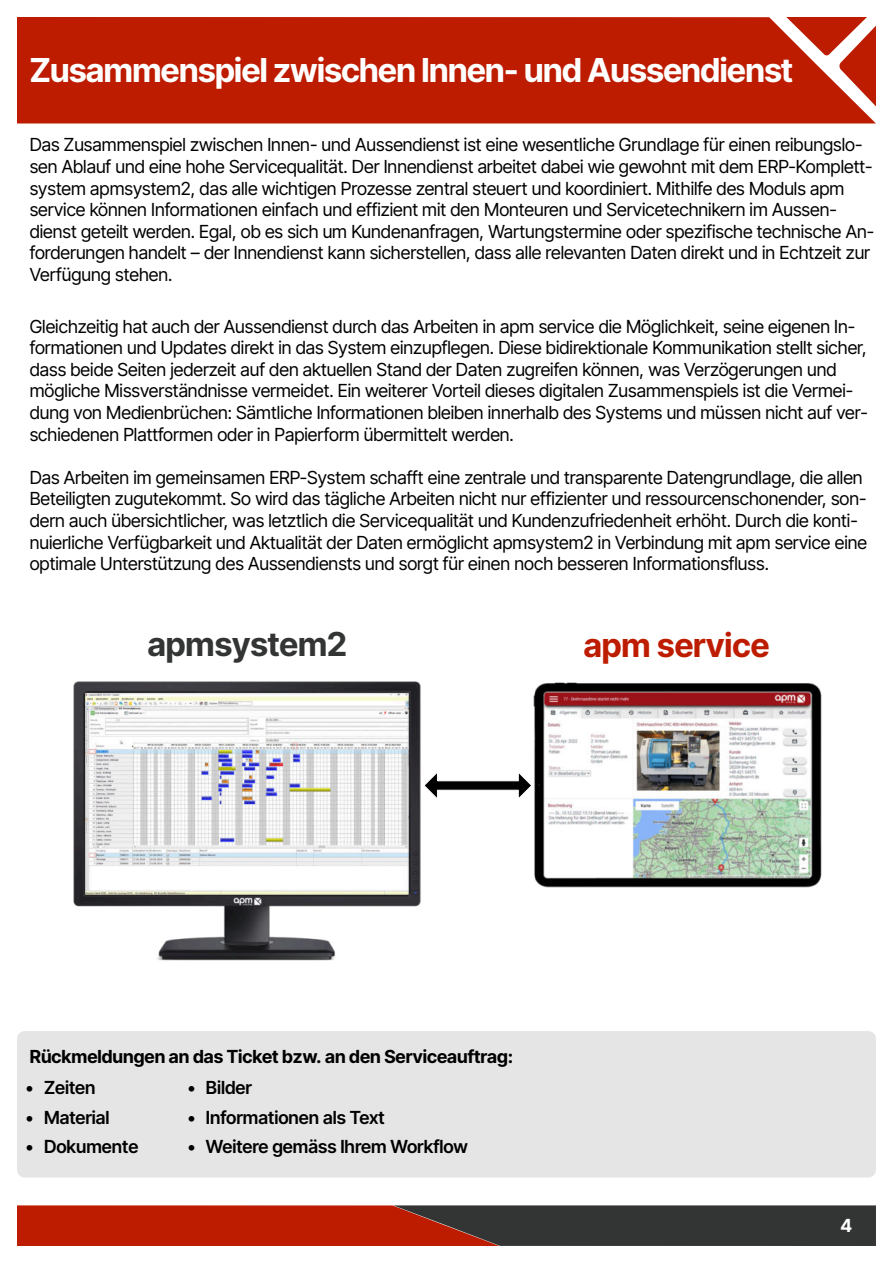
<style>
.page{position:relative;width:893px;height:1263px;background:#fff}
.page>*{position:absolute;margin:0;border:0;box-sizing:border-box;transform-origin:0 0}
.t1{font:700 33px "Inter Tight";letter-spacing:-.015em;color:#fff}
.t2{font:700 33px "Inter Tight";color:#333434}
.t3{font:700 33px "Inter Tight";color:#bd1c00}
.t4{font:18px/21.6px "Inter Tight";color:#000}
.t5{font:600 18px "Inter Tight";color:#000}
.t6{font:700 18px "Inter Tight";color:#000}
.t7{font:700 18px "Inter Tight";color:#fff}
</style>
<div class="page">
<svg style="left:17px;top:1205px;width:859px;height:41px;background:#792a1c"></svg>
<div style="left:17px;top:17px;width:859px;height:106px;background:#bd1c00"></div>
<svg style="left:786px;top:17px;width:90px;height:89px"></svg>
<img style="left:533px;top:682px;width:289px;height:206px">
<img style="left:73px;top:681px;width:348px;height:280px">
<svg style="left:425px;top:773px;width:106px;height:25px"></svg>
<div style="left:17px;top:1031px;width:859px;height:146px;background:#e5e5e5;border-radius:8px"></div>
<h1 class="t1" style="left:30px;top:46px;width:765px">Zusammenspiel zwischen Innen- und Aussendienst</h1>
<p class="t4" style="left:30px;top:134px;width:846px">Das Zusammenspiel zwischen Innen- und Aussendienst ist eine wesentliche Grundlage für einen reibungslo&shy;sen Ablauf und eine hohe Servicequalität. Der Innendienst arbeitet dabei wie gewohnt mit dem ERP-Komplett&shy;system apmsystem2, das alle wichtigen Prozesse zentral steuert und koordiniert. Mithilfe des Moduls apm service können Informationen einfach und effizient mit den Monteuren und Servicetechnikern im Aussen&shy;dienst geteilt werden. Egal, ob es sich um Kundenanfragen, Wartungstermine oder spezifische technische An&shy;forderungen handelt – der Innendienst kann sicherstellen, dass alle relevanten Daten direkt und in Echtzeit zur Verfügung stehen.</p>
<p class="t4" style="left:30px;top:315px;width:840px">Gleichzeitig hat auch der Aussendienst durch das Arbeiten in apm service die Möglichkeit, seine eigenen In&shy;formationen und Updates direkt in das System einzupflegen. Diese bidirektionale Kommunikation stellt sicher, dass beide Seiten jederzeit auf den aktuellen Stand der Daten zugreifen können, was Verzögerungen und mögliche Missverständnisse vermeidet. Ein weiterer Vorteil dieses digitalen Zusammenspiels ist die Vermei&shy;dung von Medienbrüchen: Sämtliche Informationen bleiben innerhalb des Systems und müssen nicht auf ver&shy;schiedenen Plattformen oder in Papierform übermittelt werden.</p>
<p class="t4" style="left:30px;top:466px;width:839px">Das Arbeiten im gemeinsamen ERP-System schafft eine zentrale und transparente Datengrundlage, die allen Beteiligten zugutekommt. So wird das tägliche Arbeiten nicht nur effizienter und ressourcenschonender, son&shy;dern auch übersichtlicher, was letztlich die Servicequalität und Kundenzufriedenheit erhöht. Durch die konti&shy;nuierliche Verfügbarkeit und Aktualität der Daten ermöglicht apmsystem2 in Verbindung mit apm service eine optimale Unterstützung des Aussendiensts und sorgt für einen noch besseren Informationsfluss.</p>
<h1 class="t2" style="left:148px;top:619px;width:201px">apmsystem2</h1>
<h1 class="t3" style="left:584px;top:620px;width:187px">apm service</h1>
<p class="t6" style="left:30px;top:1043px;width:485px">Rückmeldungen an das Ticket bzw. an den Serviceauftrag:</p>
<p class="t5" style="left:26px;top:1074px;width:71px">• Zeiten</p>
<p class="t5" style="left:26px;top:1103px;width:86px">• Material</p>
<p class="t5" style="left:26px;top:1133px;width:114px">• Dokumente</p>
<p class="t5" style="left:187px;top:1074px;width:66px">• Bilder</p>
<p class="t5" style="left:187px;top:1103px;width:199px">• Informationen als Text</p>
<p class="t5" style="left:187px;top:1133px;width:282px">• Weitere gemäss Ihrem Workflow</p>
<p class="t7" style="left:840px;top:1212px;width:13px">4</p>
</div>
